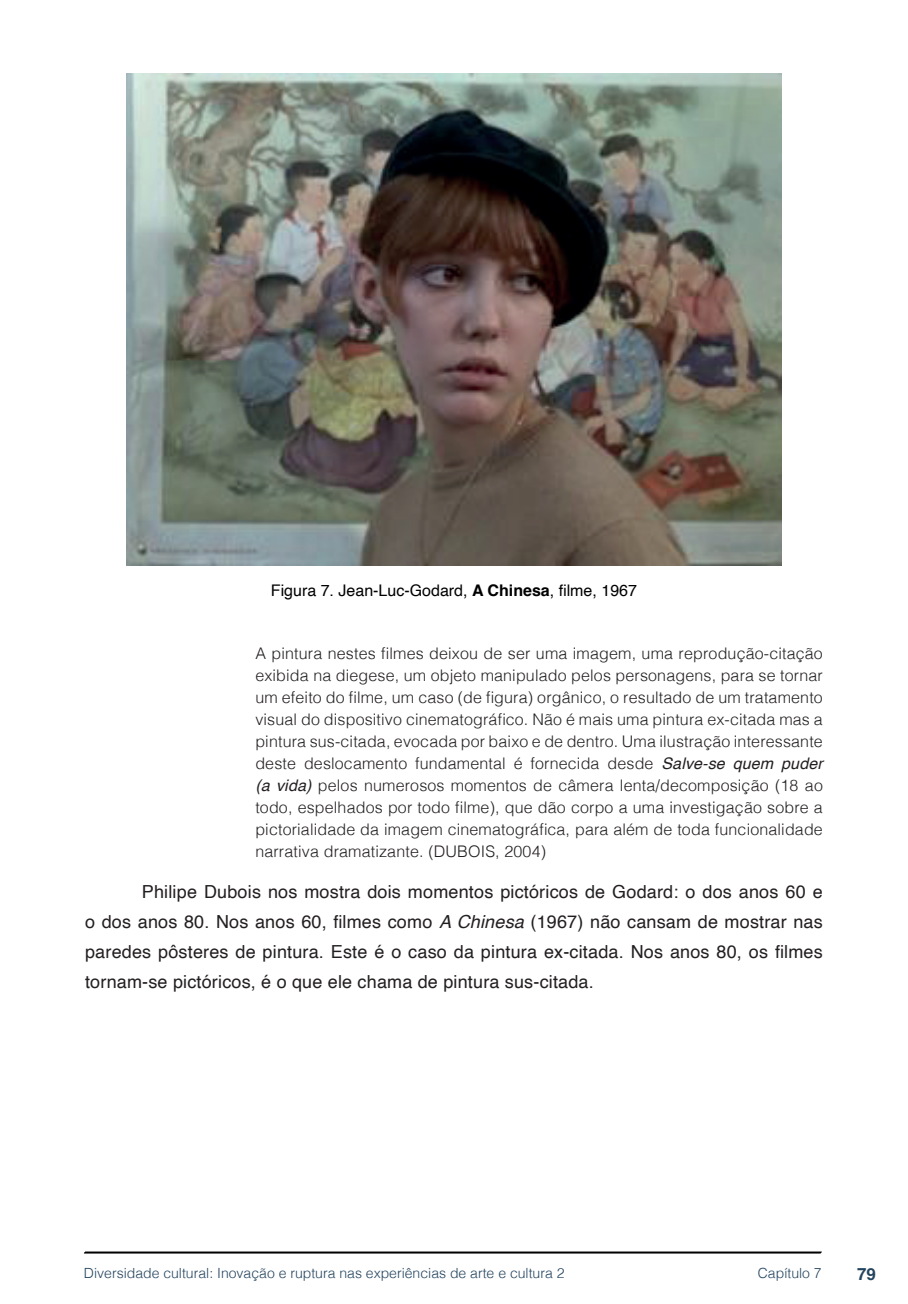
<style>
.page{position:relative;width:908px;height:1304px;background:#fff}
.page>*{position:absolute;margin:0;border:0;box-sizing:border-box;transform-origin:0 0}
.txt{font:18px/30px "Helvetica";letter-spacing:.01em;color:#231f20;text-align:justify}
.t1{font:700 16.8px "Helvetica";color:#23445f}
.citacoes{font:300 16px/22px "Helvetica";letter-spacing:.01em;color:#231f20;text-align:justify}
.imagens_graf_tab{font:16px "Helvetica";color:#000}
.t2{font:300 14px "Helvetica";color:#23445f}
.s1{font-weight:700}
.s2{font-weight:400;font-style:italic}
.s3{font-style:italic}
</style>
<div class="page">
<svg style="left:84px;top:1251px;width:737px;height:3px;background:#515151"></svg>
<img style="left:126px;top:74px;width:655px;height:491px">
<p class="imagens_graf_tab" style="left:271px;top:578px;width:367px">Figura 7. Jean-Luc-Godard, <span class="s1">A Chinesa</span>, filme, 1967</p>
<p class="citacoes" style="left:255px;top:641px;width:568px">A pintura nestes filmes deixou de ser uma imagem, uma reprodução-citação exibida na diegese, um objeto manipulado pelos personagens, para se tornar um efeito do filme, um caso (de figura) orgânico, o resultado de um tratamento visual do dispositivo cinematográfico. Não é mais uma pintura ex-citada mas a pintura sus-citada, evocada por baixo e de dentro. Uma ilustração interessante deste deslocamento fundamental é fornecida desde <span class="s2">Salve-se quem puder (a vida)</span> pelos numerosos momentos de câmera lenta/decomposição (18 ao todo, espelhados por todo filme), que dão corpo a uma investigação sobre a pictorialidade da imagem cinematográfica, para além de toda funcionalidade narrativa dramatizante. (DUBOIS, 2004)</p>
<p class="txt" style="left:85px;top:878px;width:738px;text-indent:57px">Philipe Dubois nos mostra dois momentos pictóricos de Godard: o dos anos 60 e o dos anos 80. Nos anos 60, filmes como <span class="s3">A Chinesa</span> (1967) não cansam de mostrar nas paredes pôsteres de pintura. Este é o caso da pintura ex-citada. Nos anos 80, os filmes tornam-se pictóricos, é o que ele chama de pintura sus-citada.</p>
<p class="t2" style="left:84px;top:1261px;width:482px">Diversidade cultural: Inovação e ruptura nas experiências de arte e cultura 2</p>
<p class="t2" style="left:757px;top:1261px;width:65px">Capítulo 7</p>
<p class="t1" style="left:856px;top:1264px;width:20px">79</p>
</div>
